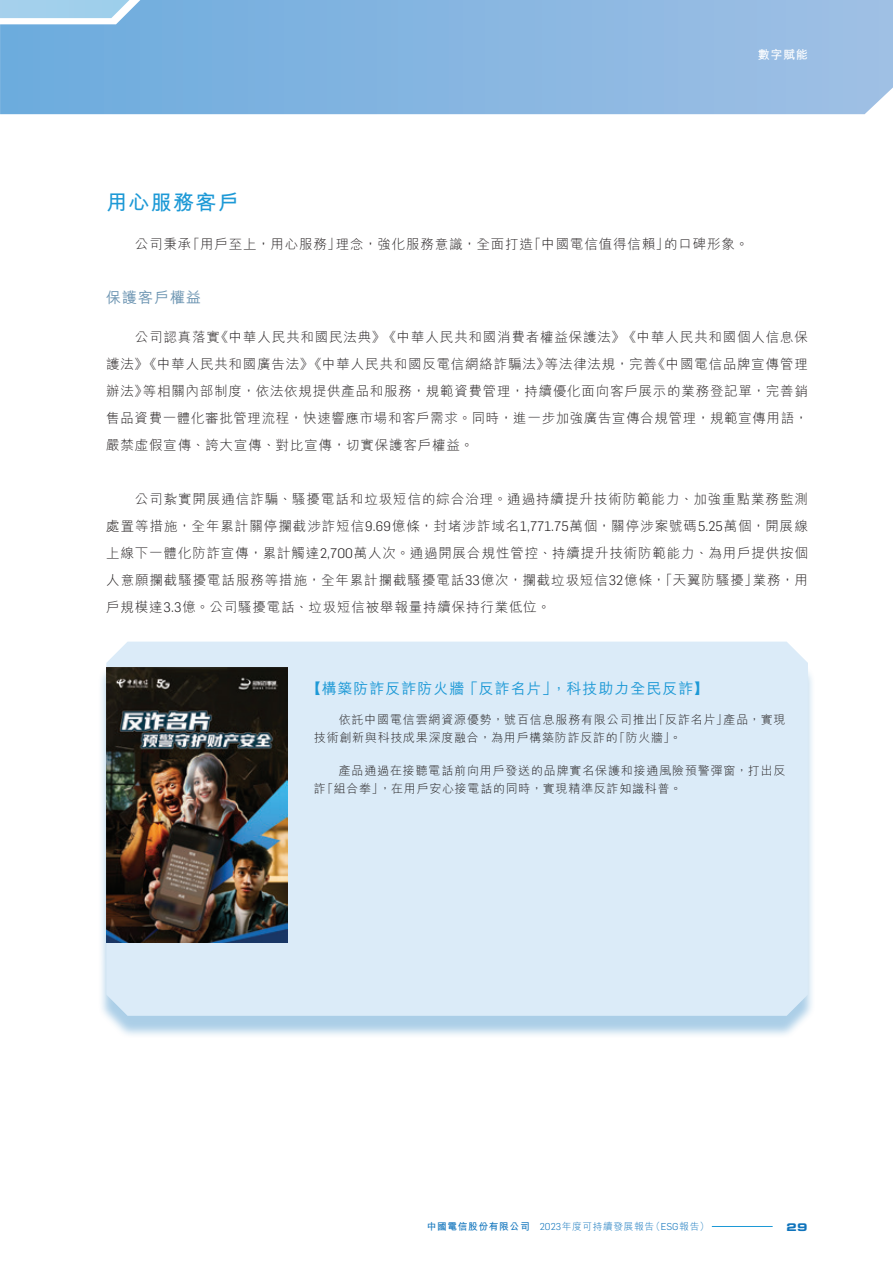
<style>
.page{position:relative;width:893px;height:1263px;background:#fff}
.page>*{position:absolute;margin:0;border:0;box-sizing:border-box;transform-origin:0 0}
.t1{font:700 21px "M Hei HK";letter-spacing:.06em;color:#1d99d6}
.t2{font:500 15px "M Hei HK";letter-spacing:.065em;color:#1d99d6}
.t3{font:500 15px "M Hei HK";letter-spacing:.065em;color:#6d95b2}
.t4{font:300 13.5px/27px "M Hei HK";letter-spacing:.06em;color:#231f20;text-align:justify}
.t5{font:300 12px/18px "M Hei HK";letter-spacing:.07em;color:#231f20}
.t6{font:700 12px "M Hei HK";color:#fff}
.t7{font:10.5px "Eurostile LT Std Bold Ex 2";color:#1074bc}
.t8{font:300 9.75px "M Hei HK";letter-spacing:.06em;color:#1074bc}
.s1{font-family:"Flama"}
.s2{font-weight:700}
</style>
<div class="page">
<svg style="left:0;top:0;width:893px;height:114px;background:#87b6e1"></svg>
<svg style="left:0;top:0;width:143px;height:18px;background:#a4d0eb"></svg>
<hr style="left:712px;top:1226px;width:61px;height:1px;background:#1d99d6">
<div style="left:98px;top:648px;width:718px;height:391px;background:#1074bc;opacity:.35"></div>
<div style="left:106px;top:642px;width:702px;height:374px;background:#dbebf8"></div>
<img style="left:106px;top:668px;width:181px;height:274px">
<p class="t6" style="left:758px;top:46px;width:52px">數字賦能</p>
<h1 class="t1" style="left:106px;top:187px;width:134px">用心服務客戶</h1>
<p class="t4" style="left:135px;top:230px;width:615px">公司秉承「用戶至上，用心服務」理念，強化服務意識，全面打造「中國電信值得信賴」的口碑形象。</p>
<p class="t3" style="left:106px;top:287px;width:96px">保護客戶權益</p>
<p class="t4" style="left:106px;top:323px;width:703px;text-indent:28px">公司認真落實《中華人民共和國民法典》《中華人民共和國消費者權益保護法》《中華人民共和國個人信息保護法》《中華人民共和國廣告法》《中華人民共和國反電信網絡詐騙法》等法律法規，完善《中國電信品牌宣傳管理辦法》等相關內部制度，依法依規提供產品和服務，規範資費管理，持續優化面向客戶展示的業務登記單，完善銷售品資費一體化審批管理流程，快速響應市場和客戶需求。同時，進一步加強廣告宣傳合規管理，規範宣傳用語，嚴禁虛假宣傳、誇大宣傳、對比宣傳，切實保護客戶權益。</p>
<p class="t4" style="left:106px;top:485px;width:703px;text-indent:28px">公司紥實開展通信詐騙、騷擾電話和垃圾短信的綜合治理。通過持續提升技術防範能力、加強重點業務監測處置等措施，全年累計關停攔截涉詐短信<span class="s1">9.69</span>億條，封堵涉詐域名<span class="s1">1,771.75</span>萬個，關停涉案號碼<span class="s1">5.25</span>萬個，開展線上線下一體化防詐宣傳，累計觸達<span class="s1">2,700</span>萬人次。通過開展合規性管控、持續提升技術防範能力、為用戶提供按個人意願攔截騷擾電話服務等措施，全年累計攔截騷擾電話<span class="s1">33</span>億次，攔截垃圾短信<span class="s1">32</span>億條，「天翼防騷擾」業務，用戶規模達<span class="s1">3.3</span>億。公司騷擾電話、垃圾短信被舉報量持續保持行業低位。</p>
<p class="t2" style="left:306px;top:677px;width:404px">【構築防詐反詐防火牆「反詐名片」，科技助力全民反詐】</p>
<p class="t5" style="left:314px;top:710px;width:473px;text-indent:25px">依託中國電信雲網資源優勢，號百信息服務有限公司推出「反詐名片」產品，實現技術創新與科技成果深度融合，為用戶構築防詐反詐的「防火牆」。</p>
<p class="t5" style="left:314px;top:761px;width:473px;text-indent:25px">產品通過在接聽電話前向用戶發送的品牌實名保護和接通風險預警彈窗，打出反詐「組合拳」，在用戶安心接電話的同時，實現精準反詐知識科普。</p>
<p class="t8" style="left:427px;top:1219px;width:284px"><span class="s2">中國電信股份有限公司</span> <span class="s1">2023</span>年度可持續發展報告（<span class="s1">ESG</span>報告）</p>
<p class="t7" style="left:786px;top:1219px;width:23px">29</p>
</div>
